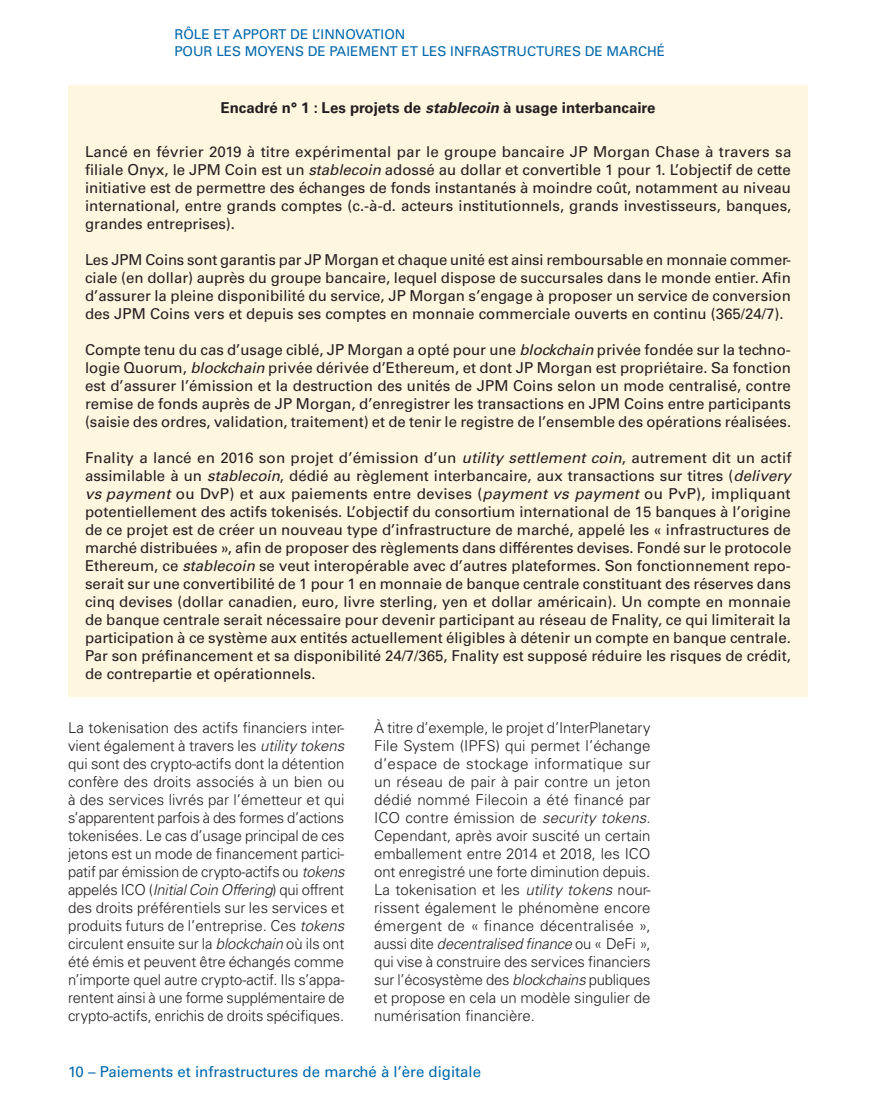
<style>
.page{position:relative;width:876px;height:1106px;background:#fff}
.page>*{position:absolute;margin:0;border:0;box-sizing:border-box;transform-origin:0 0}
.t1{font:15px/18px "Univers LT Std";color:#231f20;text-align:justify}
.t2{font:300 15px/18px "Univers LT Std";color:#231f20;text-align:justify}
.t3{font:700 15px "Univers LT Std";color:#231f20}
.t4{font:15px "Univers LT Std";color:#0067aa}
.t5{font:13.5px/16.5px "Univers LT Std";color:#0067aa}
.s1{font-style:italic}
</style>
<div class="page">
<div style="left:68px;top:85px;width:740px;height:611px;background:#fef6df"></div>
<p class="t5" style="left:174px;top:26px;width:492px">RÔLE ET APPORT DE L’INNOVATION<br>POUR LES MOYENS DE PAIEMENT ET LES INFRASTRUCTURES DE MARCHÉ</p>
<p class="t3" style="left:221px;top:99px;width:436px">Encadré n° 1 : Les projets de <span class="s1">stablecoin</span> à usage interbancaire</p>
<p class="t1" style="left:85px;top:143px;width:708px">Lancé en février 2019 à titre expérimental par le groupe bancaire JP Morgan Chase à travers sa filiale Onyx, le JPM Coin est un <span class="s1">stablecoin</span> adossé au dollar et convertible 1 pour 1. L’objectif de cette initiative est de permettre des échanges de fonds instantanés à moindre coût, notamment au niveau international, entre grands comptes (c.-à-d. acteurs institutionnels, grands investisseurs, banques, grandes entreprises).</p>
<p class="t1" style="left:85px;top:251px;width:707px">Les JPM Coins sont garantis par JP Morgan et chaque unité est ainsi remboursable en monnaie commer&shy;ciale (en dollar) auprès du groupe bancaire, lequel dispose de succursales dans le monde entier. Afin d’assurer la pleine disponibilité du service, JP Morgan s’engage à proposer un service de conversion des JPM Coins vers et depuis ses comptes en monnaie commerciale ouverts en continu (365/24/7).</p>
<p class="t1" style="left:85px;top:341px;width:708px">Compte tenu du cas d’usage ciblé, JP Morgan a opté pour une <span class="s1">blockchain</span> privée fondée sur la techno&shy;logie Quorum, <span class="s1">blockchain</span> privée dérivée d’Ethereum, et dont JP Morgan est propriétaire. Sa fonction est d’assurer l’émission et la destruction des unités de JPM Coins selon un mode centralisé, contre remise de fonds auprès de JP Morgan, d’enregistrer les transactions en JPM Coins entre participants (saisie des ordres, validation, traitement) et de tenir le registre de l’ensemble des opérations réalisées.</p>
<p class="t1" style="left:85px;top:449px;width:708px">Fnality a lancé en 2016 son projet d’émission d’un <span class="s1">utility settlement coin</span>, autrement dit un actif assimilable à un <span class="s1">stablecoin</span>, dédié au règlement interbancaire, aux transactions sur titres (<span class="s1">delivery vs payment</span> ou DvP) et aux paiements entre devises (<span class="s1">payment vs payment</span> ou PvP), impliquant potentiellement des actifs tokenisés. L’objectif du consortium international de 15 banques à l’origine de ce projet est de créer un nouveau type d’infrastructure de marché, appelé les « infrastructures de marché distribuées », afin de proposer des règlements dans différentes devises. Fondé sur le protocole Ethereum, ce <span class="s1">stablecoin</span> se veut interopérable avec d’autres plateformes. Son fonctionnement repo&shy;serait sur une convertibilité de 1 pour 1 en monnaie de banque centrale constituant des réserves dans cinq devises (dollar canadien, euro, livre sterling, yen et dollar américain). Un compte en monnaie de banque centrale serait nécessaire pour devenir participant au réseau de Fnality, ce qui limiterait la participation à ce système aux entités actuellement éligibles à détenir un compte en banque centrale.<br>Par son préfinancement et sa disponibilité 24/7/365, Fnality est supposé réduire les risques de crédit, de contrepartie et opérationnels.</p>
<p class="t2" style="left:68px;top:719px;width:278px">La tokenisation des actifs financiers inter&shy;vient également à travers les <span class="s1">utility tokens </span>qui sont des crypto-actifs dont la détention confère des droits associés à un bien ou à des services livrés par l’émetteur et qui s’apparentent parfois à des formes d’actions tokenisées. Le cas d’usage principal de ces jetons est un mode de financement partici&shy;patif par émission de crypto-actifs ou <span class="s1">tokens </span>appelés ICO (<span class="s1">Initial Coin Offering</span>) qui offrent des droits préférentiels sur les services et produits futurs de l’entreprise. Ces <span class="s1">tokens </span>circulent ensuite sur la <span class="s1">blockchain</span> où ils ont été émis et peuvent être échangés comme n’importe quel autre crypto-actif. Ils s’appa&shy;rentent ainsi à une forme supplémentaire de crypto-actifs, enrichis de droits spécifiques.</p>
<p class="t2" style="left:374px;top:719px;width:278px">À titre d’exemple, le projet d’InterPlanetary File System (IPFS) qui permet l’échange d’espace de stockage informatique sur un réseau de pair à pair contre un jeton dédié nommé Filecoin a été financé par ICO contre émission de <span class="s1">security tokens</span>.<br>Cependant, après avoir suscité un certain emballement entre 2014 et 2018, les ICO ont enregistré une forte diminution depuis.<br>La tokenisation et les <span class="s1">utility tokens</span> nour&shy;rissent également le phénomène encore émergent de « finance décentralisée », aussi dite <span class="s1">decentralised finance</span> ou « DeFi », qui vise à construire des services financiers sur l’écosystème des <span class="s1">blockchains</span> publiques et propose en cela un modèle singulier de numérisation financière.</p>
<p class="t4" style="left:68px;top:1063px;width:415px">10 – Paiements et infrastructures de marché à l’ère digitale</p>
</div>
